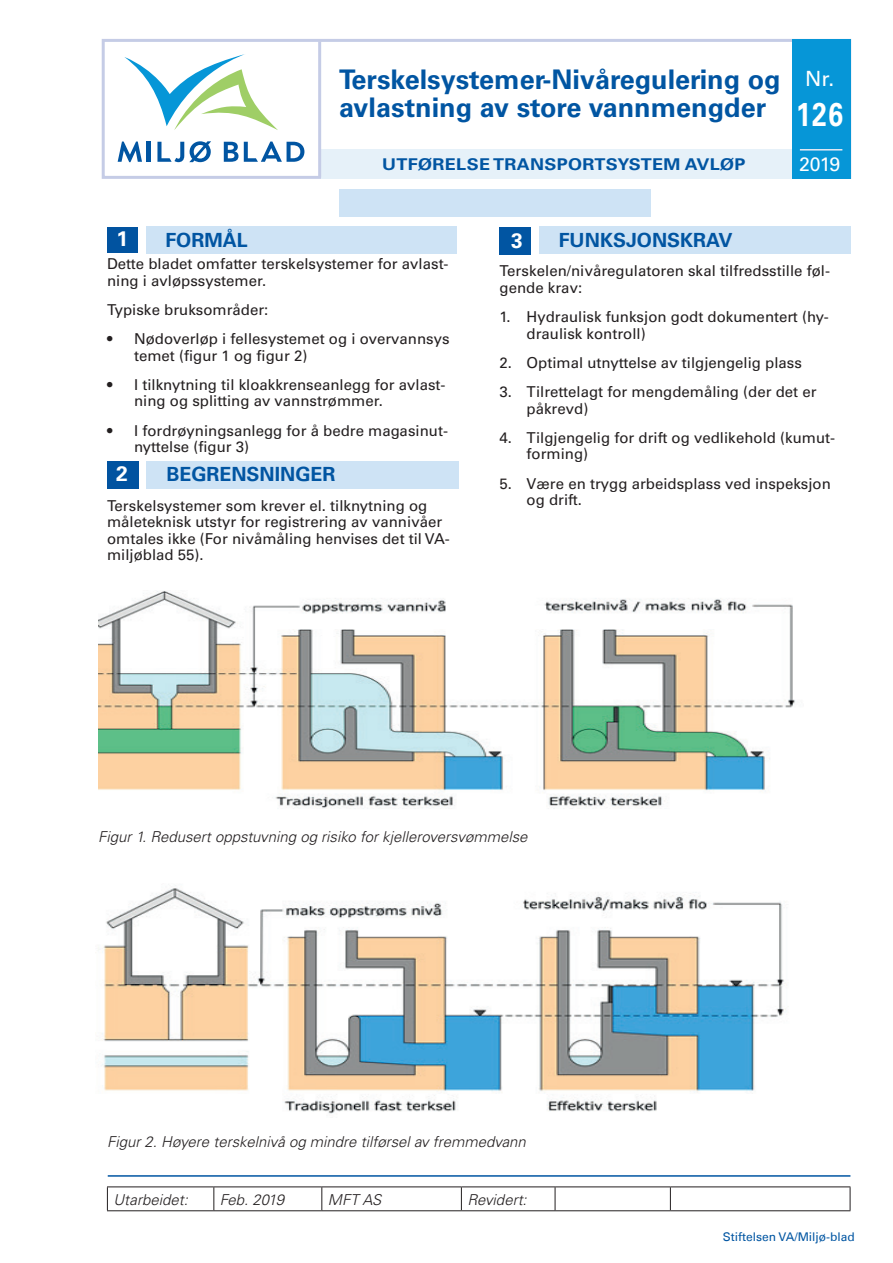
<style>
.page{position:relative;width:893px;height:1263px;background:#fff}
.page>*{position:absolute;margin:0;border:0;box-sizing:border-box;transform-origin:0 0}
.t1{font:700 33px "Univers LT";color:#fff;scale:.8 1}
.t2{font:700 27px/28.5px "Univers LT";color:#0155a2}
.t3{font:700 21px "Univers LT";color:#fff}
.t4{font:21px "Univers LT";color:#fff}
.t5{font:700 19.5px "Univers LT";color:#0155a2}
.t6{font:19.5px "Univers LT";color:#fff}
.t7{font:700 16.2px "Univers LT";letter-spacing:.02em;color:#0155a2;scale:1.11 1}
.t8{font:15px/16.5px "Univers LT";color:#231f20}
.t9{font:italic 300 15px "Univers LT";color:#231f20}
.t10{font:12px "Univers Com 55 Roman";color:#0155a2}
</style>
<div class="page">
<div style="left:107px;top:228px;width:30px;height:25px;background:#0153a0"></div>
<div style="left:146px;top:227px;width:310px;height:27px;background:#cee3f5"></div>
<div style="left:107px;top:461px;width:31px;height:28px;background:#0153a0"></div>
<div style="left:147px;top:461px;width:312px;height:28px;background:#cee3f5"></div>
<div style="left:500px;top:227px;width:31px;height:27px;background:#0155a2"></div>
<div style="left:539px;top:227px;width:311px;height:27px;background:#cee3f5"></div>
<hr style="left:108px;top:1175px;width:742px;height:2px;background:#0155a2">
<div style="left:102px;top:39px;width:749px;height:140px;border:3px solid #c5cce6"></div>
<div style="left:321px;top:149px;width:472px;height:30px;background:#e6f1f9"></div>
<hr style="left:318px;top:41px;width:3px;height:137px;background:#c5cce6">
<svg style="left:124px;top:54px;width:154px;height:76px"></svg>
<svg style="left:118px;top:142px;width:24px;height:20px"></svg>
<hr style="left:147px;top:142px;width:4px;height:20px;background:#0155a2">
<svg style="left:157px;top:141px;width:54px;height:21px"></svg>
<svg style="left:224px;top:142px;width:14px;height:20px"></svg>
<svg style="left:244px;top:142px;width:60px;height:20px"></svg>
<div style="left:792px;top:39px;width:59px;height:140px;background:#0696d7"></div>
<hr style="left:800px;top:149px;width:42px;height:2px;background:#e7e9f4">
<hr style="left:107px;top:1186px;width:107px;height:1px;background:#231f20">
<svg style="left:107px;top:1187px;width:1px;height:23px"></svg>
<hr style="left:214px;top:1186px;width:108px;height:1px;background:#231f20">
<svg style="left:213px;top:1187px;width:1px;height:23px"></svg>
<hr style="left:322px;top:1186px;width:139px;height:1px;background:#231f20">
<svg style="left:321px;top:1187px;width:1px;height:23px"></svg>
<hr style="left:461px;top:1186px;width:94px;height:1px;background:#231f20">
<svg style="left:461px;top:1187px;width:1px;height:23px"></svg>
<hr style="left:555px;top:1186px;width:115px;height:1px;background:#231f20">
<svg style="left:555px;top:1187px;width:1px;height:23px"></svg>
<hr style="left:670px;top:1186px;width:180px;height:1px;background:#231f20">
<svg style="left:670px;top:1187px;width:1px;height:23px"></svg>
<svg style="left:850px;top:1187px;width:1px;height:23px"></svg>
<hr style="left:107px;top:1210px;width:107px;height:1px;background:#231f20">
<hr style="left:214px;top:1210px;width:108px;height:1px;background:#231f20">
<hr style="left:322px;top:1210px;width:139px;height:1px;background:#231f20">
<hr style="left:461px;top:1210px;width:94px;height:1px;background:#231f20">
<hr style="left:555px;top:1210px;width:115px;height:1px;background:#231f20">
<hr style="left:670px;top:1210px;width:180px;height:1px;background:#231f20">
<img style="left:98px;top:591px;width:697px;height:218px">
<img style="left:98px;top:885px;width:688px;height:229px">
<div style="left:339px;top:190px;width:311px;height:27px;background:#cee3f5"></div>
<h2 class="t2" style="left:339px;top:65px;width:443px">Terskelsystemer-Nivåregulering og avlastning av store vannmengder</h2>
<p class="t7" style="left:382px;top:155px;width:329px">UTFØRELSE TRANSPORTSYSTEM AVLØP</p>
<h3 class="t4" style="left:805px;top:66px;width:31px">Nr.</h3>
<h1 class="t1" style="left:796px;top:95px;width:61px">126</h1>
<h3 class="t6" style="left:799px;top:152px;width:43px">2019</h3>
<h3 class="t3" style="left:116px;top:226px;width:13px">1</h3>
<h3 class="t5" style="left:165px;top:229px;width:84px">FORMÅL</h3>
<p class="t8" style="left:107px;top:256px;width:343px">Dette bladet omfatter terskelsystemer for avlast&shy;ning i avløpssystemer.</p>
<p class="t8" style="left:107px;top:301px;width:163px">Typiske bruksområder:</p>
<p class="t8" style="left:134px;top:331px;width:317px;text-indent:-27px">• Nødoverløp i fellesystemet og i overvannsys temet (figur 1 og figur 2)</p>
<p class="t8" style="left:134px;top:376px;width:313px;text-indent:-27px">• I tilknytning til kloakkrenseanlegg for avlast&shy;ning og splitting av vannstrømmer.</p>
<p class="t8" style="left:134px;top:422px;width:315px;text-indent:-27px">• I fordrøyningsanlegg for å bedre magasinut&shy;nyttelse (figur 3)</p>
<h3 class="t3" style="left:116px;top:461px;width:13px">2</h3>
<h3 class="t5" style="left:166px;top:463px;width:171px">BEGRENSNINGER</h3>
<p class="t8" style="left:107px;top:497px;width:344px">Terskelsystemer som krever el. tilknytning og måleteknisk utstyr for registrering av vannivåer omtales ikke (For nivåmåling henvises det til VA&shy;miljøblad 55).</p>
<h3 class="t3" style="left:511px;top:228px;width:13px">3</h3>
<h3 class="t5" style="left:559px;top:229px;width:175px">FUNKSJONSKRAV</h3>
<p class="t8" style="left:500px;top:263px;width:332px">Terskelen/nivåregulatoren skal tilfredsstille føl&shy;gende krav:</p>
<p class="t8" style="left:527px;top:309px;width:304px;text-indent:-27px">1. Hydraulisk funksjon godt dokumentert (hy&shy;draulisk kontroll)</p>
<p class="t8" style="left:500px;top:354px;width:304px">2. Optimal utnyttelse av tilgjengelig plass</p>
<p class="t8" style="left:527px;top:384px;width:291px;text-indent:-27px">3. Tilrettelagt for mengdemåling (der det er påkrevd)</p>
<p class="t8" style="left:527px;top:429px;width:310px;text-indent:-27px">4. Tilgjengelig for drift og vedlikehold (kumut&shy;forming)</p>
<p class="t8" style="left:527px;top:475px;width:306px;text-indent:-27px">5. Være en trygg arbeidsplass ved inspeksjon og drift.</p>
<p class="t9" style="left:98px;top:828px;width:431px">Figur 1. Redusert oppstuvning og risiko for kjelleroversvømmelse</p>
<p class="t9" style="left:107px;top:1132px;width:420px">Figur 2. Høyere terskelnivå og mindre tilførsel av fremmedvann</p>
<p class="t9" style="left:113px;top:1190px;width:76px">Utarbeidet:</p>
<p class="t9" style="left:220px;top:1190px;width:66px">Feb. 2019</p>
<p class="t9" style="left:328px;top:1190px;width:55px">MFT AS</p>
<p class="t9" style="left:467px;top:1190px;width:61px">Revidert:</p>
<p class="t10" style="left:723px;top:1230px;width:134px">Stiftelsen VA/Miljø-blad</p>
</div>
